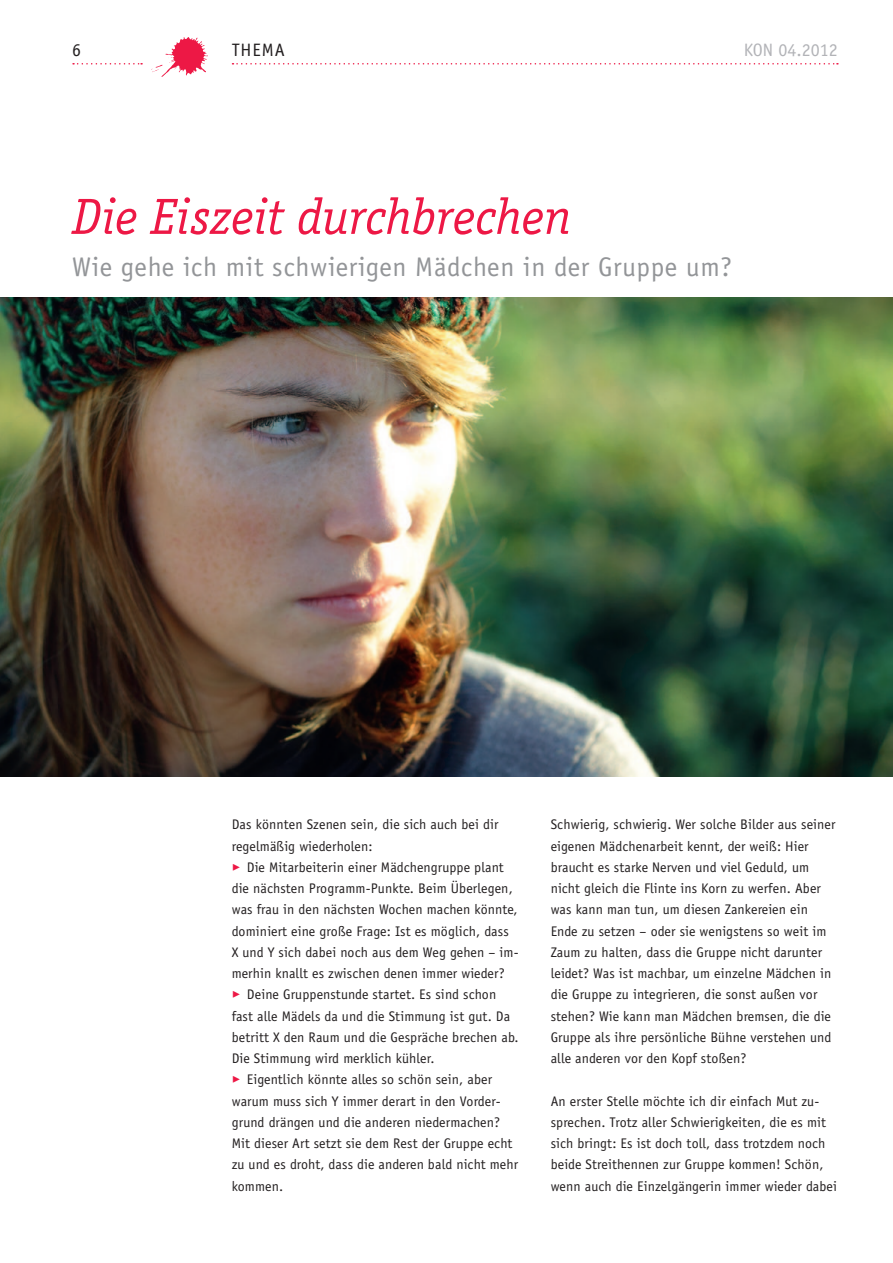
<style>
.page{position:relative;width:893px;height:1263px;background:#fff}
.page>*{position:absolute;margin:0;border:0;box-sizing:border-box;transform-origin:0 0}
.t1{font:italic 51px "Officina Serif";letter-spacing:-.005em;color:#ed1845}
.t2{font:27px "Officina Sans";letter-spacing:.025em;color:#939598}
.t3{font:18px "Officina Sans";color:#b2b3b7}
.t4{font:18px "Officina Sans";letter-spacing:.05em;color:#231f20}
.t5{font:13.95px/21.3px "Officina Sans";letter-spacing:.01em;color:#231f20}
.s1{font-family:"My Dingbests";color:#ed1845}
</style>
<div class="page">
<img style="left:151px;top:38px;width:57px;height:39px">
<svg style="left:73px;top:63px;width:69px;height:2px"></svg>
<svg style="left:232px;top:63px;width:606px;height:2px"></svg>
<img style="left:0;top:298px;width:893px;height:478px">
<p class="t4" style="left:72px;top:39px;width:10px">6</p>
<p class="t4" style="left:232px;top:39px;width:54px">Thema</p>
<p class="t3" style="left:744px;top:39px;width:96px">KON 04.2012</p>
<h1 class="t1" style="left:72px;top:187px;width:501px">Die Eiszeit durchbrechen</h1>
<h2 class="t2" style="left:72px;top:251px;width:661px">Wie gehe ich mit schwierigen Mädchen in der Gruppe um?</h2>
<p class="t5" style="left:232px;top:814px;width:288px">Das könnten Szenen sein, die sich auch bei dir regelmäßig wiederholen:<br><span class="s1">&gt;</span> Die Mitarbeiterin einer Mädchengruppe plant die nächsten Programm-Punkte. Beim Überlegen, was frau in den nächsten Wochen machen könnte, dominiert eine große Frage: Ist es möglich, dass X und Y sich dabei noch aus dem Weg gehen – im&shy;merhin knallt es zwischen denen immer wieder?<br><span class="s1">&gt;</span> Deine Gruppenstunde startet. Es sind schon fast alle Mädels da und die Stimmung ist gut. Da betritt X den Raum und die Gespräche brechen ab.<br>Die Stimmung wird merklich kühler.<br><span class="s1">&gt;</span> Eigentlich könnte alles so schön sein, aber warum muss sich Y immer derart in den Vorder&shy;grund drängen und die anderen niedermachen?<br>Mit dieser Art setzt sie dem Rest der Gruppe echt zu und es droht, dass die anderen bald nicht mehr kommen.</p>
<p class="t5" style="left:551px;top:814px;width:286px">Schwierig, schwierig. Wer solche Bilder aus seiner eigenen Mädchenarbeit kennt, der weiß: Hier braucht es starke Nerven und viel Geduld, um nicht gleich die Flinte ins Korn zu werfen. Aber was kann man tun, um diesen Zankereien ein Ende zu setzen – oder sie wenigstens so weit im Zaum zu halten, dass die Gruppe nicht darunter leidet? Was ist machbar, um einzelne Mädchen in die Gruppe zu integrieren, die sonst außen vor stehen? Wie kann man Mädchen bremsen, die die Gruppe als ihre persönliche Bühne verstehen und alle anderen vor den Kopf stoßen?</p>
<p class="t5" style="left:551px;top:1090px;width:288px">An erster Stelle möchte ich dir einfach Mut zu&shy;sprechen. Trotz aller Schwierigkeiten, die es mit sich bringt: Es ist doch toll, dass trotzdem noch beide Streithennen zur Gruppe kommen! Schön, wenn auch die Einzelgängerin immer wieder dabei</p>
</div>
